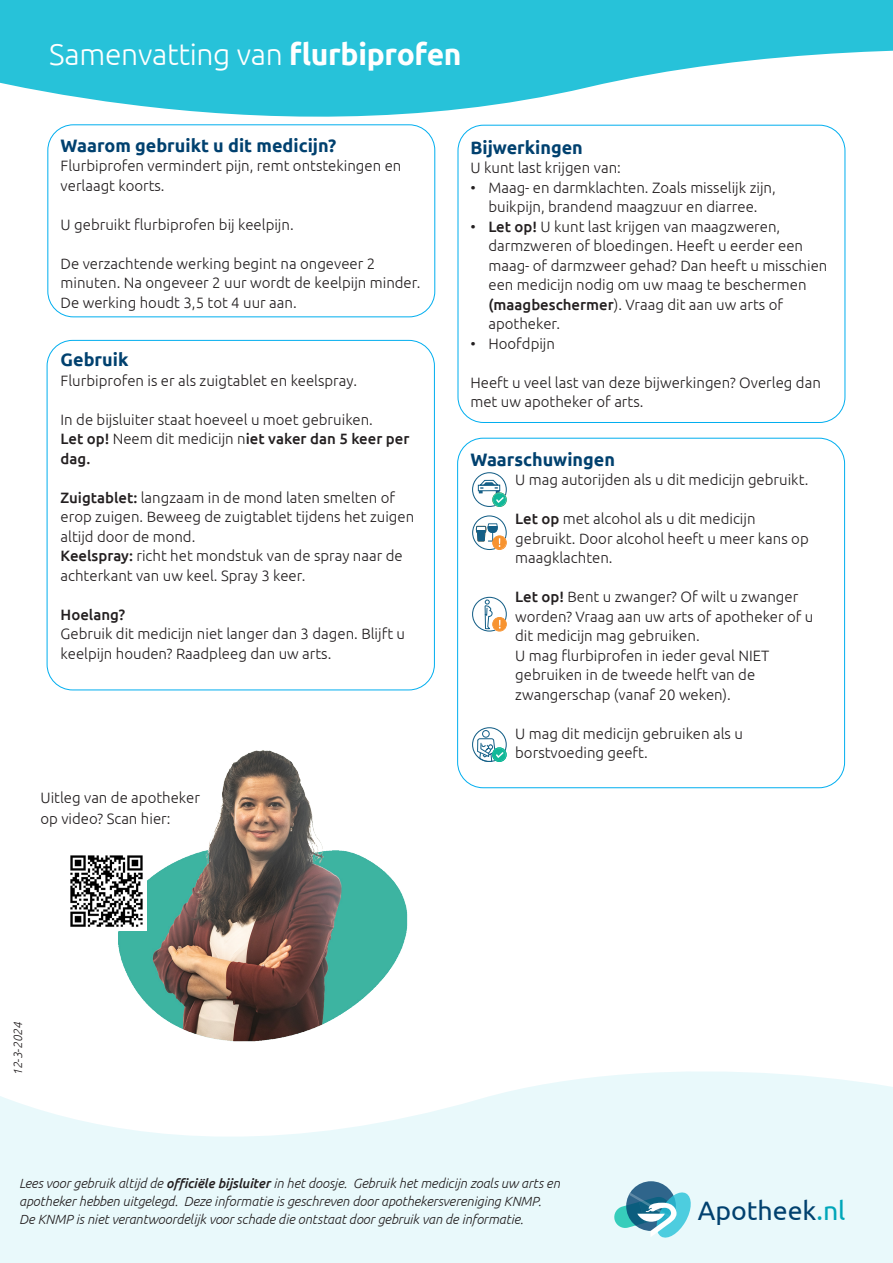
<style>
.page{position:relative;width:893px;height:1263px;background:#fff}
.page>*{position:absolute;margin:0;border:0;box-sizing:border-box;transform-origin:0 0}
.t1{font:300 30px "Ubuntu";letter-spacing:-.01em;color:#fff}
.t2{font:26.7px "Ubuntu";color:#01416f}
.t3{font:700 18px "Ubuntu";color:#01416f}
.t4{font:300 15px/19.5px "Ubuntu";color:#231f20}
.t5{font:500 15px/19.5px "Ubuntu";color:#231f20}
.t6{font:italic 300 13.35px/18px "Ubuntu";letter-spacing:-.005em;color:#231f20}
.t7{font:italic 300 12px "Ubuntu";color:#231f20}
.s1{font-weight:700}
.s2{font-weight:300}
.s3{font-weight:500}
.s4{color:#00a6b9}
</style>
<div class="page">
<svg style="left:0;top:1071px;width:893px;height:192px;fill:#e9f9fb"></svg>
<svg style="left:0;top:0;width:893px;height:165px;fill:#27c2d9"></svg>
<svg style="left:626px;top:1181px;width:50px;height:50px"></svg>
<svg style="left:614px;top:1192px;width:77px;height:45px;background:#7bbecc"></svg>
<div style="left:458px;top:125px;width:387px;height:297px;background:#fff;border-radius:26px"></div>
<div style="left:458px;top:125px;width:387px;height:298px;border:1px solid #00aeef;border-radius:26px"></div>
<div style="left:48px;top:125px;width:387px;height:192px;background:#fff;border-radius:26px"></div>
<div style="left:48px;top:125px;width:387px;height:192px;border:1px solid #00aeef;border-radius:26px"></div>
<svg style="left:472px;top:515px;width:35px;height:35px"></svg>
<svg style="left:472px;top:472px;width:35px;height:35px"></svg>
<svg style="left:472px;top:597px;width:35px;height:34px"></svg>
<svg style="left:472px;top:727px;width:35px;height:35px"></svg>
<img style="left:118px;top:750px;width:290px;height:292px">
<img style="left:70px;top:851px;width:76px;height:80px">
<p class="t1" style="left:49px;top:36px;width:414px">Samenvatting van <span class="s1">flurbiprofen</span></p>
<p class="t3" style="left:61px;top:134px;width:277px">Waarom gebruikt u dit medicijn?</p>
<p class="t4" style="left:61px;top:156px;width:342px">Flurbiprofen vermindert pijn, remt ontstekingen en verlaagt koorts.</p>
<p class="t4" style="left:61px;top:214px;width:235px">U gebruikt flurbiprofen bij keelpijn.</p>
<p class="t4" style="left:61px;top:253px;width:361px">De verzachtende werking begint na ongeveer 2 minuten. Na ongeveer 2 uur wordt de keelpijn minder.<br>De werking houdt 3,5 tot 4 uur aan.</p>
<p class="t3" style="left:61px;top:349px;width:69px">Gebruik</p>
<p class="t4" style="left:61px;top:370px;width:298px">Flurbiprofen is er als zuigtablet en keelspray.</p>
<p class="t4" style="left:61px;top:409px;width:314px">In de bijsluiter staat hoeveel u moet gebruiken.</p>
<p class="t5" style="left:61px;top:428px;width:350px">Let op! <span class="s2">Neem dit medicijn n</span>iet vaker dan 5 keer per dag.</p>
<p class="t4" style="left:61px;top:487px;width:355px"><span class="s3">Zuigtablet:</span> langzaam in de mond laten smelten of erop zuigen. Beweeg de zuigtablet tijdens het zuigen altijd door de mond.</p>
<p class="t4" style="left:61px;top:546px;width:344px"><span class="s3">Keelspray:</span> richt het mondstuk van de spray naar de achterkant van uw keel. Spray 3 keer.</p>
<p class="t5" style="left:61px;top:604px;width:66px">Hoelang?</p>
<p class="t4" style="left:61px;top:624px;width:346px">Gebruik dit medicijn niet langer dan 3 dagen. Blijft u keelpijn houden? Raadpleeg dan uw arts.</p>
<p class="t4" style="left:41px;top:787px;width:161px;line-height:21px">Uitleg van de apotheker op video? Scan hier:</p>
<p class="t3" style="left:470px;top:136px;width:114px">Bijwerkingen</p>
<p class="t4" style="left:470px;top:158px;width:152px">U kunt last krijgen van:</p>
<p class="t4" style="left:470px;top:177px;width:307px;text-align:center">• Maag- en darmklachten. Zoals misselijk zijn, buikpijn, brandend maagzuur en diarree.</p>
<p class="t4" style="left:488px;top:216px;width:340px;text-indent:-18px">• <span class="s3">Let op!</span> U kunt last krijgen van maagzweren, darmzweren of bloedingen. Heeft u eerder een maag- of darmzweer gehad? Dan heeft u misschien een medicijn nodig om uw maag te beschermen <span class="s3">(maagbeschermer</span>). Vraag dit aan uw arts of apotheker.</p>
<p class="t4" style="left:470px;top:333px;width:86px">• Hoofdpijn</p>
<p class="t4" style="left:470px;top:372px;width:352px">Heeft u veel last van deze bijwerkingen? Overleg dan met uw apotheker of arts.</p>
<p class="t3" style="left:470px;top:448px;width:146px">Waarschuwingen</p>
<p class="t4" style="left:515px;top:470px;width:295px">U mag autorijden als u dit medicijn gebruikt.</p>
<p class="t4" style="left:515px;top:509px;width:295px"><span class="s3">Let op</span> met alcohol als u dit medicijn gebruikt. Door alcohol heeft u meer kans op maagklachten.</p>
<p class="t4" style="left:515px;top:587px;width:300px"><span class="s3">Let op!</span> Bent u zwanger? Of wilt u zwanger worden? Vraag aan uw arts of apotheker of u dit medicijn mag gebruiken.</p>
<p class="t4" style="left:515px;top:645px;width:256px">U mag flurbiprofen in ieder geval NIET gebruiken in de tweede helft van de zwangerschap (vanaf 20 weken).</p>
<p class="t4" style="left:515px;top:723px;width:229px">U mag dit medicijn gebruiken als u borstvoeding geeft.</p>
<p class="t7" style="left:11px;top:1076px;width:56px;rotate:-90deg">12-3-2024</p>
<p class="t6" style="left:19px;top:1174px;width:542px">Lees voor gebruik altijd de <span class="s3">officiële bijsluiter</span> in het doosje. Gebruik het medicijn zoals uw arts en apotheker hebben uitgelegd. Deze informatie is geschreven door apothekersvereniging KNMP.<br>De KNMP is niet verantwoordelijk voor schade die ontstaat door gebruik van de informatie.</p>
<h2 class="t2" style="left:698px;top:1194px;width:149px">Apotheek<span class="s4">.nl</span></h2>
</div>
